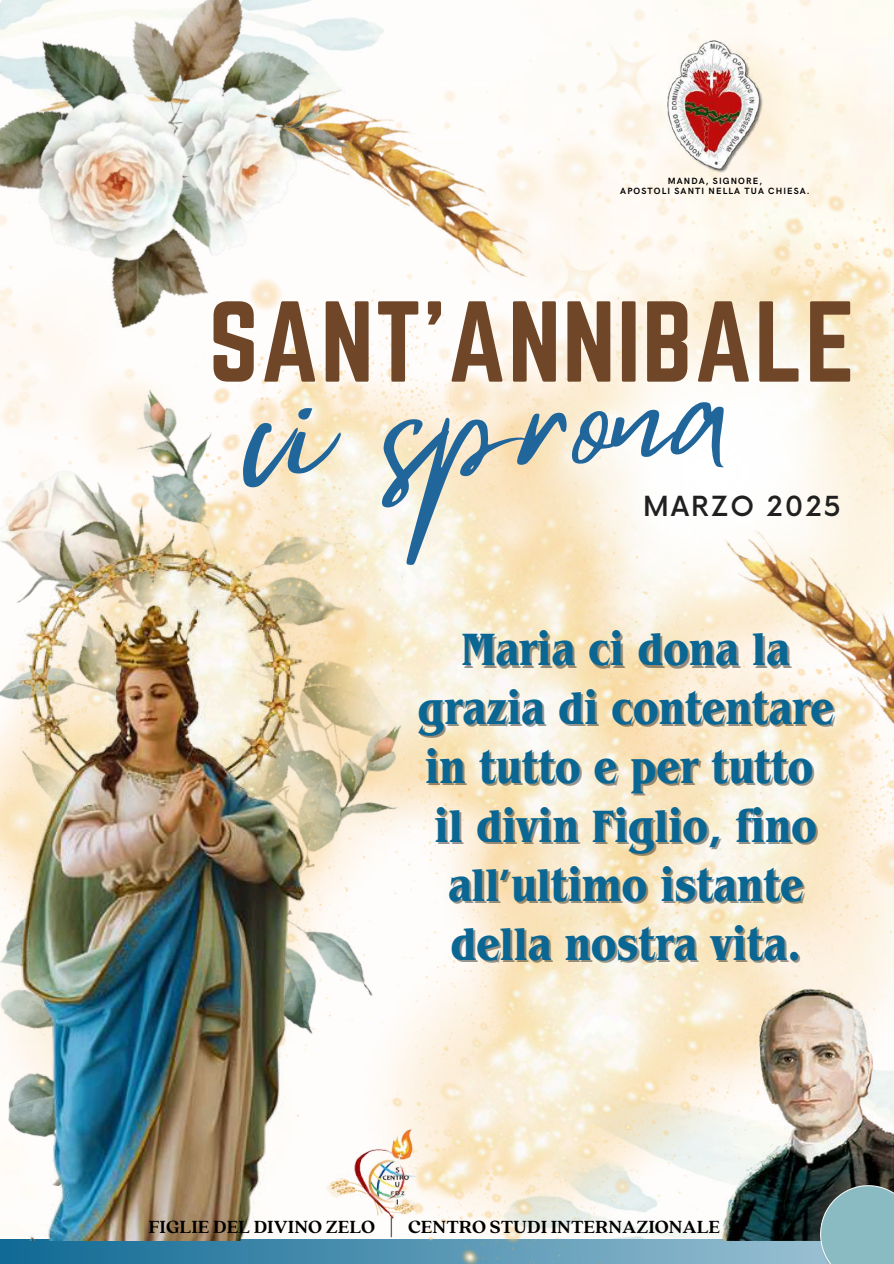
<style>
.page{position:relative;width:894px;height:1264px;background:#fff}
.page>*{position:absolute;margin:0;border:0;box-sizing:border-box;transform-origin:0 0}
.t1{font:152.25px "Mistrully";color:#20669b}
.t2{font:100.35px "Norwester";letter-spacing:.015em;color:#6f4628}
.t3{font:700 condensed 47.55px/58.8px "Benguiat Pro ITC";color:#0a6692;text-align:center}
.t4{font:500 27px "Now";letter-spacing:.08em;color:#202020}
.t5{font:700 19.5px "Quincy CF";color:#000}
.t6{font:700 9px/9.9px "HK Grotesk";letter-spacing:.12em;color:#000;text-align:center}
</style>
<div class="page">
<svg style="left:0;top:1240px;width:252px;height:23px;background:#27769c"></svg>
<img style="left:0;top:0;width:288px;height:34px">
<img style="left:380px;top:40px;width:513px;height:86px">
<img style="left:252px;top:1080px;width:566px;height:183px">
<img style="left:0;top:34px;width:380px;height:326px">
<img style="left:34px;top:126px;width:859px;height:954px">
<img style="left:614px;top:519px;width:279px;height:425px">
<img style="left:667px;top:40px;width:95px;height:135px">
<img style="left:0;top:371px;width:518px;height:764px">
<img style="left:0;top:499px;width:386px;height:741px">
<img style="left:699px;top:980px;width:194px;height:260px">
<img style="left:285px;top:1122px;width:188px;height:125px">
<img style="left:818px;top:1183px;width:75px;height:80px">
<svg style="left:820px;top:1185px;width:73px;height:78px;background:#82aeb3"></svg>
<p class="t6" style="left:620px;top:176px;width:191px">MANDA, SIGNORE,<br>APOSTOLI SANTI NELLA TUA CHIESA.</p>
<h2 class="t2" style="left:208px;top:281px;width:648px">SANT'ANNIBALE</h2>
<h1 class="t1" style="left:242px;top:310px;width:483px;rotate:-3deg">ci sprona</h1>
<p class="t4" style="left:643px;top:491px;width:199px">MARZO 2025</p>
<p class="t3" style="left:417px;top:628px;width:417px">Maria ci dona la grazia di contentare in tutto e per tutto il divin Figlio, fino all’ultimo istante della nostra vita.</p>
<p class="t5" style="left:148px;top:1214px;width:573px">FIGLIE DEL DIVINO ZELO | CENTRO STUDI INTERNAZIONALE</p>
</div>
